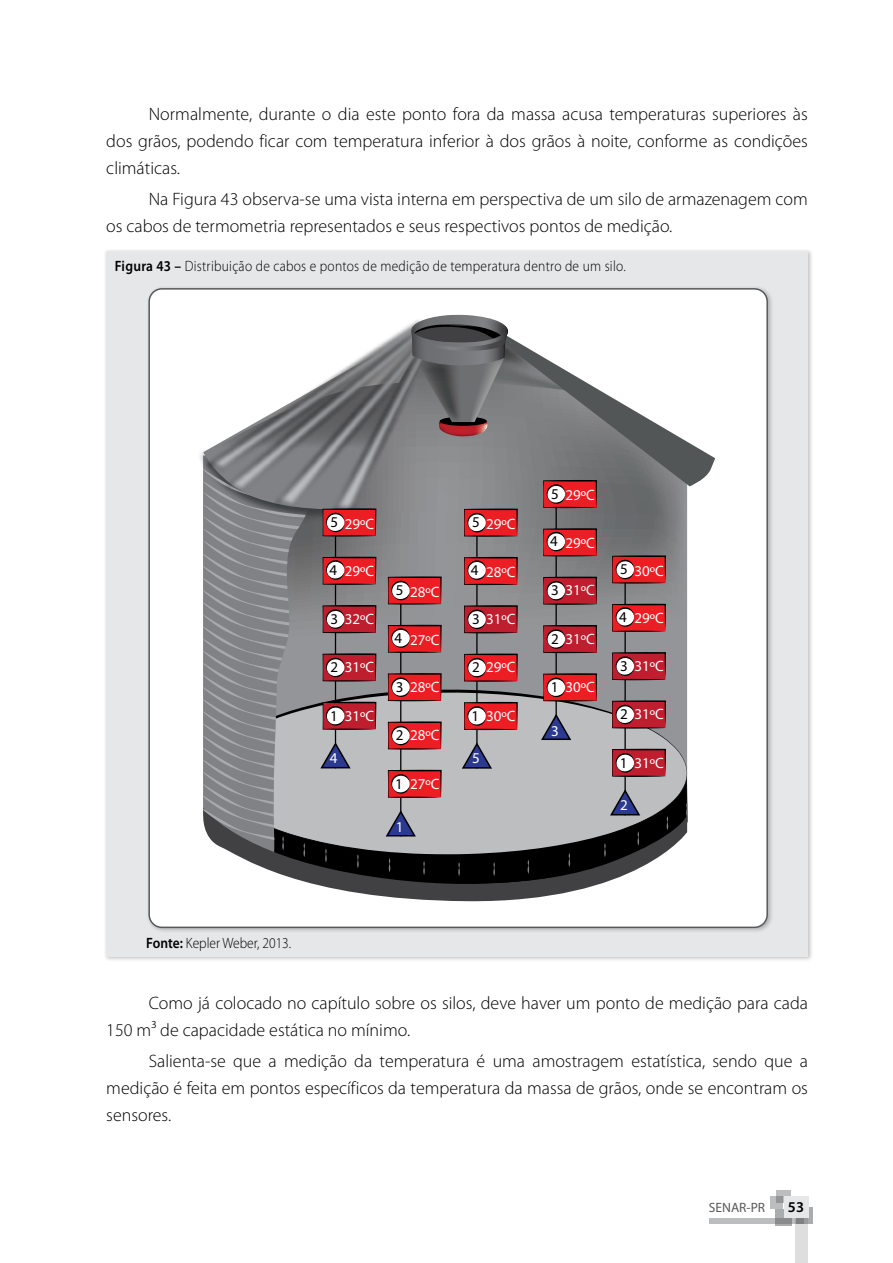
<style>
.page{position:relative;width:893px;height:1263px;background:#fff}
.page>*{position:absolute;margin:0;border:0;box-sizing:border-box;transform-origin:0 0}
.t1{font:300 18px/27px "Myriad Pro";color:#000;text-align:justify}
.t2{font:15px "Myriad Pro";color:#fff}
.t3{font:300 15px "Myriad Pro";letter-spacing:.02em;color:#000;scale:.9 1}
.t4{font:300 15px "Myriad Pro";color:#000;scale:.9 1}
.t5{font:15px "Myriad Pro";color:#000}
.t6{font:600 15px "Myriad Pro";color:#000}
.t7{font:13.5px "Myriad Pro";color:#58595b}
.s1{font-weight:600}
.s2{color:#000}
</style>
<div class="page">
<svg style="left:776px;top:1191px;width:15px;height:12px"></svg>
<svg style="left:770px;top:1196px;width:13px;height:12px"></svg>
<svg style="left:808px;top:1207px;width:5px;height:16px"></svg>
<svg style="left:775px;top:1210px;width:17px;height:16px"></svg>
<svg style="left:709px;top:1218px;width:87px;height:5px"></svg>
<svg style="left:796px;top:1218px;width:12px;height:45px"></svg>
<div style="left:784px;top:1197px;width:24px;height:21px;background:#e6e7e8"></div>
<div style="left:104px;top:249px;width:709px;height:713px;background:#000;opacity:.25"></div>
<div style="left:106px;top:251px;width:702px;height:705px;background:#e6e7e8"></div>
<div style="left:146px;top:286px;width:627px;height:647px;background:#000;opacity:.25"></div>
<div style="left:149px;top:289px;width:618px;height:638px;background:#fff;border-radius:13px"></div>
<svg style="left:286px;top:876px;width:336px;height:26px;fill:#414042"></svg>
<svg style="left:203px;top:315px;width:512px;height:561px"></svg>
<p class="t1" style="left:106px;top:100px;width:703px;text-indent:43px">Normalmente, durante o dia este ponto fora da massa acusa temperaturas superiores às dos grãos, podendo ficar com temperatura inferior à dos grãos à noite, conforme as condições climáticas.</p>
<p class="t1" style="left:106px;top:185px;width:703px;text-indent:43px">Na Figura 43 observa-se uma vista interna em perspectiva de um silo de armazenagem com os cabos de termometria representados e seus respectivos pontos de medição.</p>
<p class="t3" style="left:115px;top:257px;width:569px"><span class="s1">Figura 43 –</span> Distribuição de cabos e pontos de medição de temperatura dentro de um silo.</p>
<p class="t2" style="left:551px;top:486px;width:45px"><span class="s2">5</span> 29ºC</p>
<p class="t2" style="left:331px;top:514px;width:45px"><span class="s2">5</span> 29ºC</p>
<p class="t2" style="left:472px;top:514px;width:45px"><span class="s2">5</span> 29ºC</p>
<p class="t5" style="left:550px;top:532px;width:9px">4</p>
<p class="t2" style="left:565px;top:534px;width:31px">29ºC</p>
<p class="t5" style="left:329px;top:560px;width:9px">4</p>
<p class="t2" style="left:345px;top:562px;width:31px">29ºC</p>
<p class="t5" style="left:471px;top:561px;width:9px">4</p>
<p class="t2" style="left:486px;top:562px;width:31px">28ºC</p>
<p class="t2" style="left:620px;top:561px;width:45px"><span class="s2">5</span> 30ºC</p>
<p class="t2" style="left:396px;top:582px;width:45px"><span class="s2">5</span> 28ºC</p>
<p class="t2" style="left:551px;top:581px;width:45px"><span class="s2">3</span> 31ºC</p>
<p class="t2" style="left:331px;top:610px;width:45px"><span class="s2">3</span> 32ºC</p>
<p class="t2" style="left:472px;top:610px;width:45px"><span class="s2">3</span> 31ºC</p>
<p class="t5" style="left:619px;top:607px;width:9px">4</p>
<p class="t2" style="left:634px;top:609px;width:31px">29ºC</p>
<p class="t5" style="left:395px;top:628px;width:9px">4</p>
<p class="t2" style="left:410px;top:630px;width:31px">27ºC</p>
<p class="t2" style="left:551px;top:629px;width:45px"><span class="s2">2</span> 31ºC</p>
<p class="t2" style="left:331px;top:658px;width:45px"><span class="s2">2</span> 31ºC</p>
<p class="t2" style="left:472px;top:658px;width:45px"><span class="s2">2</span> 29ºC</p>
<p class="t2" style="left:620px;top:657px;width:45px"><span class="s2">3</span> 31ºC</p>
<p class="t2" style="left:396px;top:678px;width:45px"><span class="s2">3</span> 28ºC</p>
<p class="t5" style="left:551px;top:678px;width:9px">1</p>
<p class="t2" style="left:565px;top:678px;width:31px">30ºC</p>
<p class="t5" style="left:330px;top:706px;width:9px">1</p>
<p class="t2" style="left:345px;top:706px;width:31px">31ºC</p>
<p class="t5" style="left:471px;top:706px;width:9px">1</p>
<p class="t2" style="left:486px;top:706px;width:31px">30ºC</p>
<p class="t2" style="left:620px;top:705px;width:45px"><span class="s2">2</span> 31ºC</p>
<p class="t2" style="left:396px;top:726px;width:45px"><span class="s2">2</span> 28ºC</p>
<p class="t2" style="left:551px;top:721px;width:9px">3</p>
<p class="t2" style="left:330px;top:749px;width:9px">4</p>
<p class="t2" style="left:472px;top:749px;width:9px">5</p>
<p class="t5" style="left:620px;top:753px;width:9px">1</p>
<p class="t2" style="left:634px;top:753px;width:31px">31ºC</p>
<p class="t5" style="left:395px;top:774px;width:9px">1</p>
<p class="t2" style="left:410px;top:774px;width:31px">27ºC</p>
<p class="t2" style="left:620px;top:795px;width:9px">2</p>
<p class="t2" style="left:396px;top:817px;width:9px">1</p>
<p class="t4" style="left:146px;top:934px;width:163px"><span class="s1">Fonte:</span> Kepler Weber, 2013.</p>
<p class="t1" style="left:106px;top:989px;width:703px;text-indent:43px">Como já colocado no capítulo sobre os silos, deve haver um ponto de medição para cada<br>150 m³ de capacidade estática no mínimo.</p>
<p class="t1" style="left:106px;top:1047px;width:703px;text-indent:43px">Salienta-se que a medição da temperatura é uma amostragem estatística, sendo que a medição é feita em pontos específicos da temperatura da massa de grãos, onde se encontram os sensores.</p>
<p class="t7" style="left:709px;top:1199px;width:58px">SENAR-PR</p>
<p class="t6" style="left:788px;top:1198px;width:18px">53</p>
</div>
